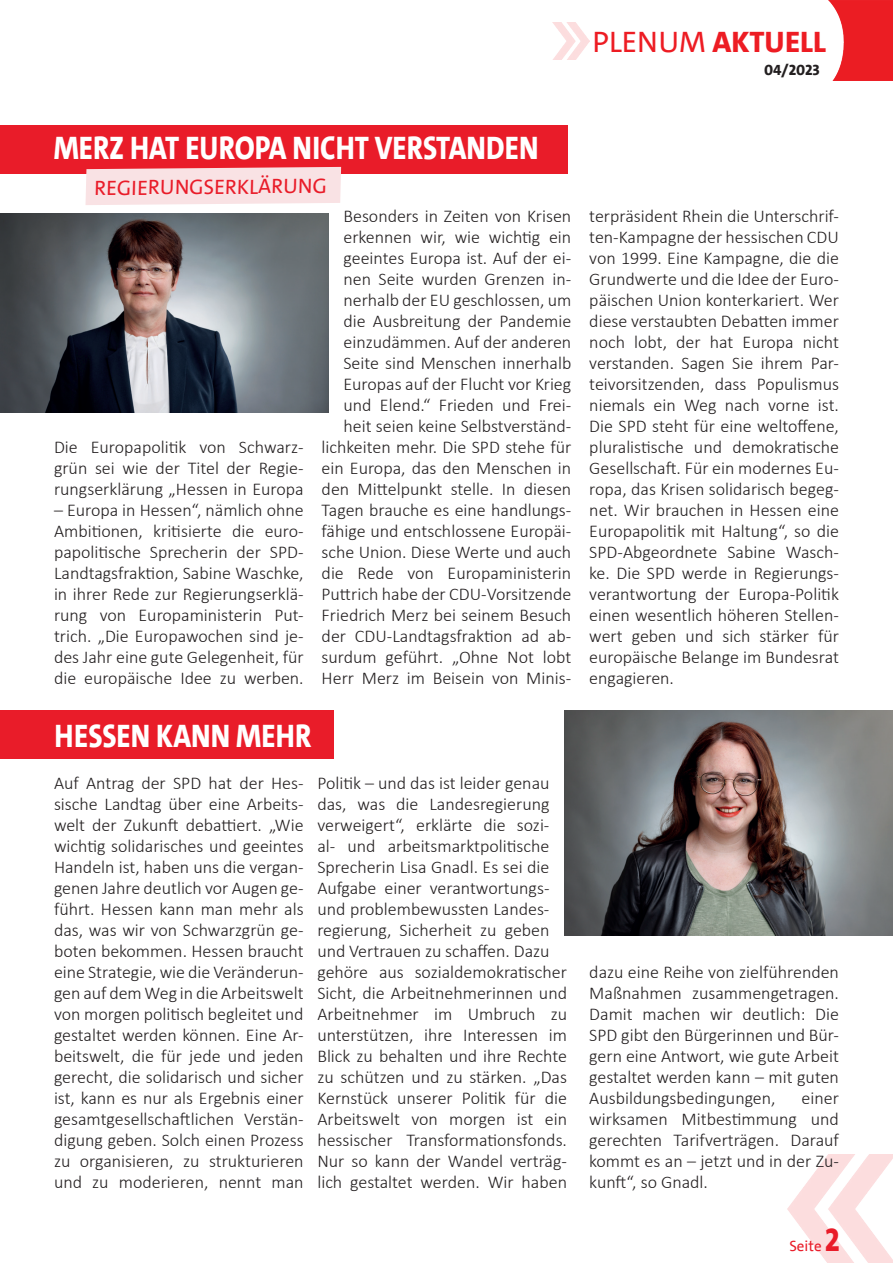
<style>
.page{position:relative;width:893px;height:1263px;background:#fff}
.page>*{position:absolute;margin:0;border:0;box-sizing:border-box;transform-origin:0 0}
.t1{font:800 33px "SPD The Sans";color:#fff;scale:.85 1}
.t2{font:800 30px "SPD The Sans";color:#ed1c23}
.t3{font:21px "SPD The Sans";color:#e91c29}
.t4{font:300 18px/21px "Calibri";color:#231f20;text-align:justify}
.t5{font:800 15px "SPD The Sans Versal";color:#231f20}
.t6{font:15px "SPD The Sans";color:#e91c29}
.s1{font-weight:400}
.s2{font-weight:800;font-size:33px}
</style>
<div class="page">
<img style="left:788px;top:1155px;width:105px;height:108px">
<img style="left:553px;top:23px;width:36px;height:37px">
<img style="left:828px;top:0;width:65px;height:81px">
<img style="left:564px;top:711px;width:329px;height:224px">
<img style="left:0;top:214px;width:328px;height:198px">
<div style="left:0;top:125px;width:567px;height:48px;background:#e91c29"></div>
<div style="left:0;top:710px;width:333px;height:48px;background:#e91c29"></div>
<svg style="left:86px;top:167px;width:255px;height:38px;background:#f8dddf"></svg>
<h2 class="t2" style="left:592px;top:22px;width:235px"><span class="s1">PLENUM</span> AKTUELL</h2>
<h1 class="t1" style="left:54px;top:127px;width:571px">MERZ HAT EUROPA NICHT VERSTANDEN</h1>
<p class="t3" style="left:94px;top:175px;width:234px;rotate:-1deg">REGIERUNGSERKLÄRUNG</p>
<p class="t5" style="left:764px;top:60px;width:57px">04/2023</p>
<p class="t4" style="left:54px;top:436px;width:251px">Die Europapolitik von Schwarz&shy;grün sei wie der Titel der Regie&shy;rungserklärung „Hessen in Europa</p>
<p class="t4" style="left:54px;top:499px;width:251px">– Europa in Hessen“, nämlich ohne Ambitionen, kritisierte die euro&shy;papolitische Sprecherin der SPD-Landtagsfraktion, Sabine Waschke, in ihrer Rede zur Regierungserklä&shy;rung von Europaministerin Put&shy;trich. „Die Europawochen sind je&shy;des Jahr eine gute Gelegenheit, für die europäische Idee zu werben.</p>
<p class="t4" style="left:322px;top:205px;width:251px;text-align:right">Besonders in Zeiten von Krisen erkennen wir, wie wichtig ein geeintes Europa ist. Auf der ei&shy;nen Seite wurden Grenzen in&shy;nerhalb der EU geschlossen, um die Ausbreitung der Pandemie einzudämmen. Auf der anderen<br>Seite sind Menschen innerhalb<br>Europas auf der Flucht vor Krieg und Elend.“ Frieden und Frei&shy;heit seien keine Selbstverständ&shy;lichkeiten mehr. Die SPD stehe für ein Europa, das den Menschen in den Mittelpunkt stelle. In diesen<br>Tagen brauche es eine handlungs&shy;fähige und entschlossene Europäi&shy;sche Union. Diese Werte und auch die Rede von Europaministerin<br>Puttrich habe der CDU-Vorsitzende<br>Friedrich Merz bei seinem Besuch der CDU-Landtagsfraktion ad ab&shy;surdum geführt. „Ohne Not lobt<br>Herr Merz im Beisein von Minis-</p>
<p class="t4" style="left:589px;top:205px;width:251px">terpräsident Rhein die Unterschrif&shy;ten-Kampagne der hessischen CDU von 1999. Eine Kampagne, die die Grundwerte und die Idee der Euro&shy;päischen Union konterkariert. Wer diese verstaubten Debatten immer noch lobt, der hat Europa nicht verstanden. Sagen Sie ihrem Par&shy;teivorsitzenden, dass Populismus niemals ein Weg nach vorne ist.<br>Die SPD steht für eine weltoffene, pluralistische und demokratische Gesellschaft. Für ein modernes Eu&shy;ropa, das Krisen solidarisch begeg&shy;net. Wir brauchen in Hessen eine Europapolitik mit Haltung“, so die SPD-Abgeordnete Sabine Wasch&shy;ke. Die SPD werde in Regierungs&shy;verantwortung der Europa-Politik einen wesentlich höheren Stellen&shy;wert geben und sich stärker für europäische Belange im Bundesrat engagieren.</p>
<h1 class="t1" style="left:55px;top:715px;width:304px">HESSEN KANN MEHR</h1>
<p class="t4" style="left:54px;top:772px;width:251px">Auf Antrag der SPD hat der Hes&shy;sische Landtag über eine Arbeits&shy;welt der Zukunft debattiert. „Wie wichtig solidarisches und geeintes Handeln ist, haben uns die vergan&shy;genen Jahre deutlich vor Augen ge&shy;führt. Hessen kann man mehr als das, was wir von Schwarzgrün ge&shy;boten bekommen. Hessen braucht eine Strategie, wie die Veränderun&shy;gen auf dem Weg in die Arbeitswelt von morgen politisch begleitet und gestaltet werden können. Eine Ar&shy;beitswelt, die für jede und jeden gerecht, die solidarisch und sicher ist, kann es nur als Ergebnis einer gesamtgesellschaftlichen Verstän&shy;digung geben. Solch einen Prozess zu organisieren, zu strukturieren und zu moderieren, nennt man</p>
<p class="t4" style="left:317px;top:772px;width:251px;text-align:left">Politik – und das ist leider genau das, was die Landesregierung verweigert“, erklärte die sozi&shy;al- und arbeitsmarktpolitische<br>Sprecherin Lisa Gnadl. Es sei die<br>Aufgabe einer verantwortungs&shy;und problembewussten Landes&shy;regierung, Sicherheit zu geben und Vertrauen zu schaffen. Dazu gehöre aus sozialdemokratischer<br>Sicht, die Arbeitnehmerinnen und<br>Arbeitnehmer im Umbruch zu unterstützen, ihre Interessen im<br>Blick zu behalten und ihre Rechte zu schützen und zu stärken. „Das<br>Kernstück unserer Politik für die<br>Arbeitswelt von morgen ist ein hessischer Transformationsfonds.<br>Nur so kann der Wandel verträg&shy;lich gestaltet werden. Wir haben</p>
<p class="t4" style="left:589px;top:962px;width:251px">dazu eine Reihe von zielführenden Maßnahmen zusammengetragen.<br>Damit machen wir deutlich: Die SPD gibt den Bürgerinnen und Bür&shy;gern eine Antwort, wie gute Arbeit gestaltet werden kann – mit guten Ausbildungsbedingungen,</p>
<p class="t4" style="left:589px;top:1088px;width:251px;text-indent:212px">einer wirksamen Mitbestimmung und gerechten Tarifverträgen. Darauf kommt es an – jetzt und in der Zu&shy;kunft“, so Gnadl.</p>
<p class="t6" style="left:789px;top:1236px;width:52px">Seite <span class="s2">2</span></p>
</div>
